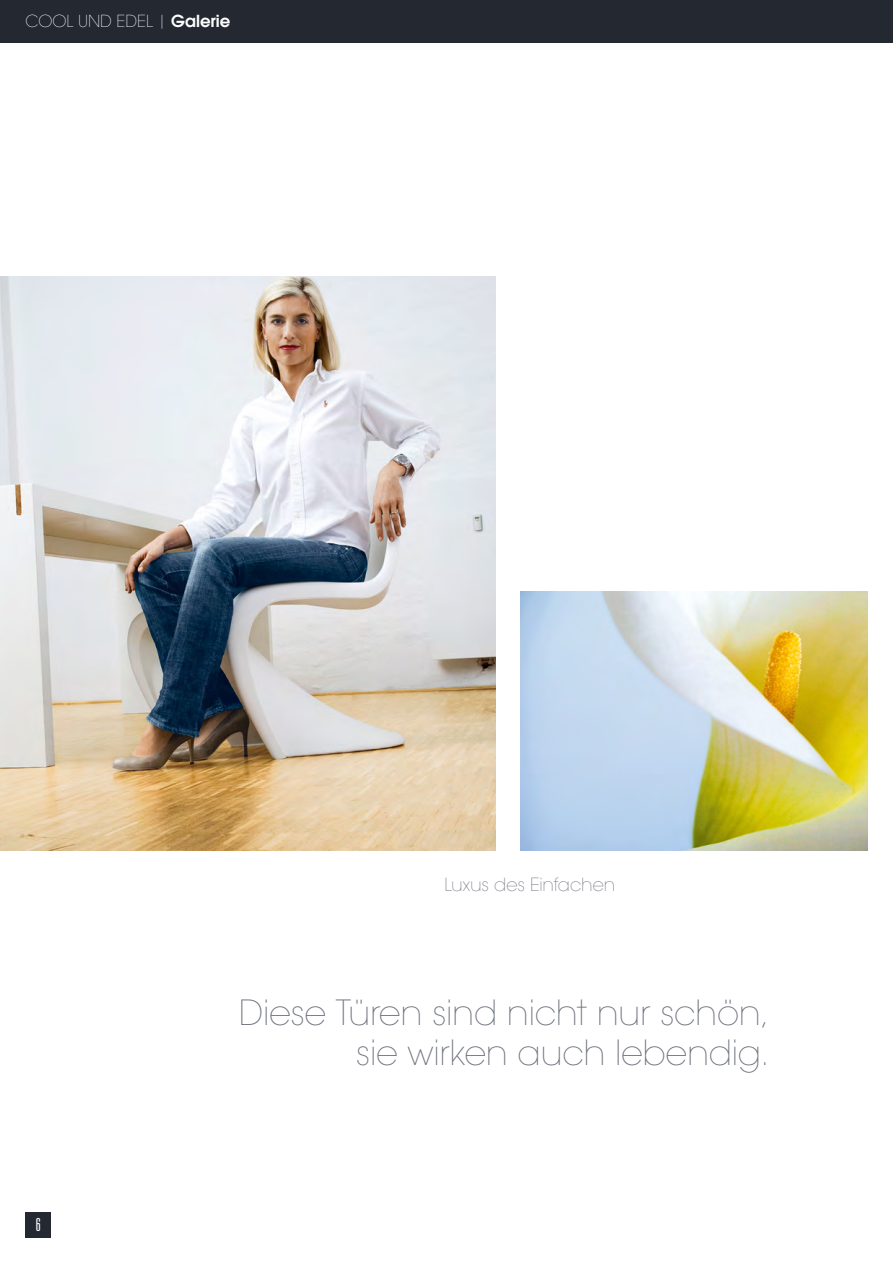
<style>
.page{position:relative;width:893px;height:1263px;background:#fff}
.page>*{position:absolute;margin:0;border:0;box-sizing:border-box;transform-origin:0 0}
.t1{font:200 34.5px/40.5px "ITC Avant Garde W1 G";letter-spacing:-.01em;color:#6f737e;text-align:right}
.t2{font:200 18px "ITC Avant Garde W1 G";letter-spacing:-.005em;color:#6f737e}
.t3{font:300 ultra-condensed 18px "Univers";color:#fff}
.t4{font:200 16.5px "ITC Avant Garde W1 G";color:#fff}
.s1{font-weight:600}
</style>
<div class="page">
<div style="left:0;top:0;width:893px;height:43px;background:#232831"></div>
<div style="left:26px;top:1212px;width:25px;height:26px;background:#232831"></div>
<img style="left:0;top:276px;width:495px;height:574px">
<img style="left:521px;top:591px;width:347px;height:259px">
<p class="t4" style="left:26px;top:10px;width:206px">COOL UND EDEL | <span class="s1">Galerie</span></p>
<p class="t3" style="left:36px;top:1214px;width:6px">6</p>
<p class="t2" style="left:444px;top:873px;width:172px">Luxus des Einfachen</p>
<p class="t1" style="left:239px;top:992px;width:532px">Diese Türen sind nicht nur schön, sie wirken auch lebendig.</p>
</div>
